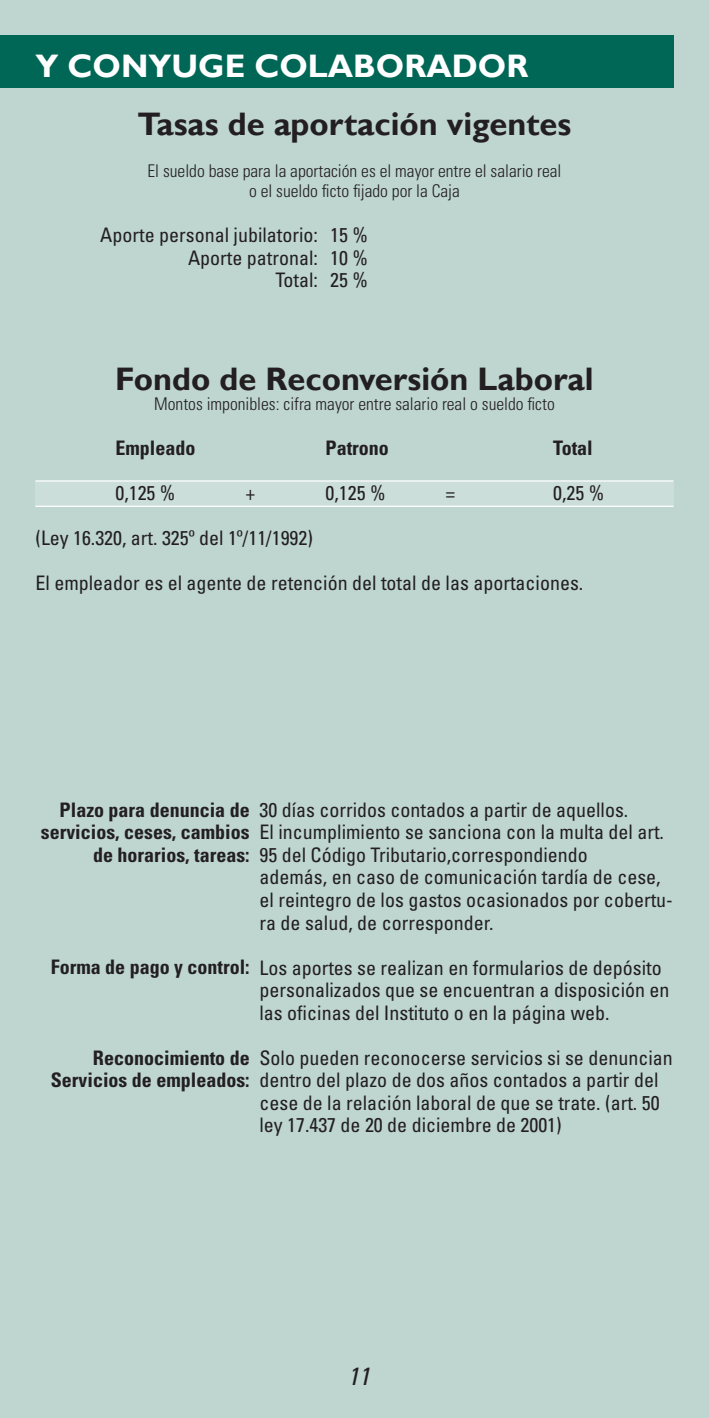
<style>
.page{position:relative;width:709px;height:1418px;background:#fff}
.page>*{position:absolute;margin:0;border:0;box-sizing:border-box;transform-origin:0 0}
.Titulo{font:700 32.5px "Gill Sans";color:#231f20}
.Titulo-2{font:700 32.5px "Gill Sans";color:#fff}
.t1{font:italic condensed 25px "Univers";color:#231f20}
.Parrafo{font:condensed 20px/22.5px "Univers";color:#231f20}
.Parrafo-2{font:700 condensed 20px "Univers";color:#231f20}
.Bajada_de_título{font:300 condensed 17.5px "Univers";color:#231f20}
</style>
<div class="page">
<div style="left:0;top:0;width:709px;height:1417px;background:#bed5d0"></div>
<div style="left:0;top:35px;width:673px;height:53px;background:#006756"></div>
<div style="left:35px;top:481px;width:638px;height:25px;background:#ccdeda"></div>
<hr style="left:35px;top:480px;width:638px;height:1px;background:#fff">
<hr style="left:35px;top:505px;width:638px;height:2px;background:#fff">
<p class="Titulo-2" style="left:35px;top:47px;width:494px">Y CONYUGE COLABORADOR</p>
<p class="Titulo" style="left:138px;top:104px;width:435px">Tasas de aportación vigentes</p>
<p class="Bajada_de_título" style="left:147px;top:161px;width:415px">El sueldo base para la aportación es el mayor entre el salario real</p>
<p class="Bajada_de_título" style="left:249px;top:181px;width:212px">o el sueldo ficto fijado por la Caja</p>
<p class="Parrafo" style="left:100px;top:224px;width:269px">Aporte personal jubilatorio: 15 %</p>
<p class="Parrafo" style="left:188px;top:246px;width:181px">Aporte patronal: 10 %</p>
<p class="Parrafo" style="left:275px;top:269px;width:94px">Total: 25 %</p>
<p class="Titulo" style="left:115px;top:359px;width:480px">Fondo de Reconversión Laboral</p>
<p class="Bajada_de_título" style="left:154px;top:393px;width:402px">Montos imponibles: cifra mayor entre salario real o sueldo ficto</p>
<p class="Parrafo-2" style="left:115px;top:435px;width:82px">Empleado</p>
<p class="Parrafo-2" style="left:325px;top:435px;width:65px">Patrono</p>
<p class="Parrafo-2" style="left:553px;top:435px;width:41px">Total</p>
<p class="Parrafo" style="left:115px;top:481px;width:61px">0,125 %</p>
<p class="Parrafo" style="left:245px;top:481px;width:11px">+</p>
<p class="Parrafo" style="left:325px;top:481px;width:61px">0,125 %</p>
<p class="Parrafo" style="left:445px;top:481px;width:11px">=</p>
<p class="Parrafo" style="left:553px;top:481px;width:53px">0,25 %</p>
<p class="Parrafo" style="left:35px;top:526px;width:279px">(Ley 16.320, art. 325º del 1º/11/1992)</p>
<p class="Parrafo" style="left:35px;top:571px;width:549px">El empleador es el agente de retención del total de las aportaciones.</p>
<p class="Parrafo-2" style="left:60px;top:797px;width:191px">Plazo para denuncia de</p>
<p class="Parrafo-2" style="left:41px;top:820px;width:210px">servicios, ceses, cambios</p>
<p class="Parrafo-2" style="left:93px;top:842px;width:158px">de horarios, tareas:</p>
<p class="Parrafo-2" style="left:51px;top:955px;width:200px">Forma de pago y control:</p>
<p class="Parrafo-2" style="left:93px;top:1045px;width:158px">Reconocimiento de</p>
<p class="Parrafo-2" style="left:51px;top:1067px;width:200px">Servicios de empleados:</p>
<p class="Parrafo" style="left:259px;top:798px;width:370px">30 días corridos contados a partir de aquellos.</p>
<p class="Parrafo" style="left:259px;top:820px;width:406px">El incumplimiento se sanciona con la multa del art.<br>95 del Código Tributario,correspondiendo</p>
<p class="Parrafo" style="left:259px;top:865px;width:415px">además, en caso de comunicación tardía de cese, el reintegro de los gastos ocasionados por cobertu&shy;ra de salud, de corresponder.</p>
<p class="Parrafo" style="left:259px;top:955px;width:404px">Los aportes se realizan en formularios de depósito</p>
<p class="Parrafo" style="left:259px;top:978px;width:411px">personalizados que se encuentran a disposición en las oficinas del Instituto o en la página web.</p>
<p class="Parrafo" style="left:259px;top:1045px;width:415px">Solo pueden reconocerse servicios si se denuncian</p>
<p class="Parrafo" style="left:259px;top:1068px;width:400px">dentro del plazo de dos años contados a partir del</p>
<p class="Parrafo" style="left:259px;top:1090px;width:401px">cese de la relación laboral de que se trate. (art. 50</p>
<p class="Parrafo" style="left:259px;top:1113px;width:304px">ley 17.437 de 20 de diciembre de 2001)</p>
<p class="t1" style="left:348px;top:1359px;width:24px">11</p>
</div>
